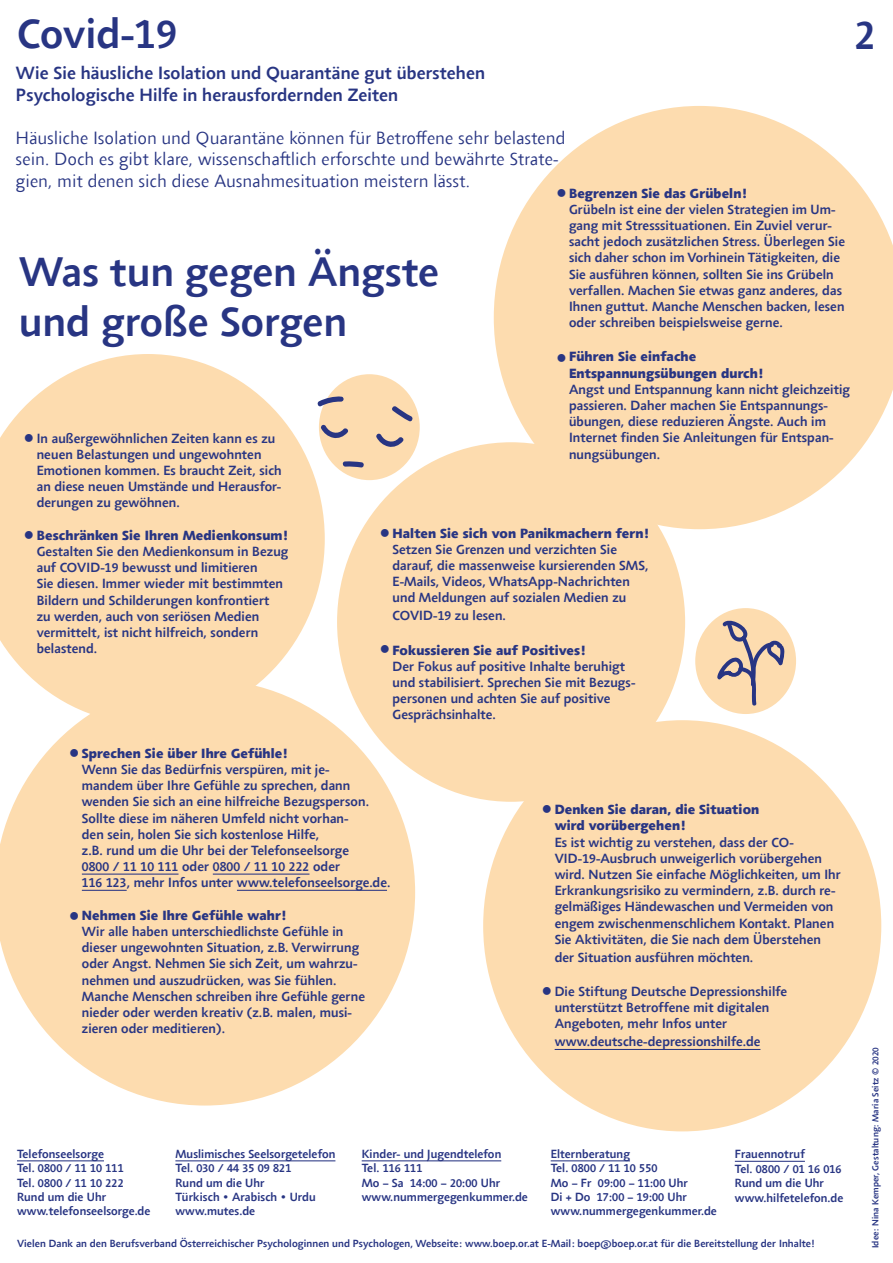
<style>
.page{position:relative;width:893px;height:1263px;background:#fff}
.page>*{position:absolute;margin:0;border:0;box-sizing:border-box;transform-origin:0 0}
.t1{font:500 42px/50.4px "Agilita Com";letter-spacing:.01em;color:#283583}
.t2{font:300 18px/21.6px "Agilita Com";letter-spacing:.01em;color:#283583}
.t3{font:500 18px/21.6px "Agilita Com";letter-spacing:.01em;color:#283583}
.t4{font:500 18px "Franklin Gothic";color:#283583}
.t5{font:500 13.5px/16.2px "Agilita Com";letter-spacing:.01em;color:#283583}
.t6{font:800 13.5px/16.2px "Agilita Com";letter-spacing:.01em;color:#283583}
.t7{font:500 12px/14.4px "Agilita Com";letter-spacing:.01em;color:#283583}
.t8{font:500 10.5px "Agilita Com";letter-spacing:.01em;color:#283583}
.t9{font:500 9px "Agilita Com";letter-spacing:.01em;color:#283583}
</style>
<div class="page">
<div style="left:319px;top:374px;width:101px;height:106px;background:#fddcaf;border-radius:50%"></div>
<div style="left:695px;top:608px;width:101px;height:106px;background:#fddcaf;border-radius:50%"></div>
<svg style="left:325px;top:396px;width:19px;height:9px"></svg>
<svg style="left:392px;top:406px;width:21px;height:16px"></svg>
<svg style="left:376px;top:433px;width:28px;height:14px"></svg>
<svg style="left:342px;top:461px;width:22px;height:7px"></svg>
<svg style="left:325px;top:425px;width:23px;height:14px"></svg>
<svg style="left:717px;top:620px;width:67px;height:86px"></svg>
<hr style="left:735px;top:1161px;width:70px;height:1px;background:#283583">
<svg style="left:0;top:681px;width:415px;height:424px;fill:#fddcaf"></svg>
<div style="left:337px;top:442px;width:348px;height:360px;background:#fddcaf;border-radius:50%"></div>
<div style="left:483px;top:720px;width:398px;height:411px;background:#fddcaf;border-radius:50%"></div>
<svg style="left:0;top:354px;width:325px;height:370px;background:#fde1ba"></svg>
<svg style="left:494px;top:106px;width:399px;height:423px;fill:#fddcaf"></svg>
<hr style="left:82px;top:873px;width:97px;height:2px;background:#283583">
<hr style="left:213px;top:873px;width:96px;height:2px;background:#283583">
<hr style="left:82px;top:890px;width:45px;height:1px;background:#283583">
<hr style="left:237px;top:890px;width:150px;height:1px;background:#283583">
<hr style="left:555px;top:1049px;width:205px;height:1px;background:#283583">
<hr style="left:551px;top:1160px;width:79px;height:1px;background:#283583">
<hr style="left:362px;top:1160px;width:139px;height:1px;background:#283583">
<hr style="left:175px;top:1160px;width:160px;height:1px;background:#283583">
<hr style="left:17px;top:1160px;width:87px;height:1px;background:#283583">
<h1 class="t1" style="left:17px;top:8px;width:162px">Covid-19</h1>
<h2 class="t3" style="left:16px;top:62px;width:471px">Wie Sie häusliche Isolation und Quarantäne gut überstehen<br>Psychologische Hilfe in herausfordernden Zeiten</h2>
<h2 class="t2" style="left:16px;top:127px;width:551px">Häusliche Isolation und Quarantäne können für Betroffene sehr belastend sein. Doch es gibt klare, wissenschaftlich erforschte und bewährte Strate&shy;gien, mit denen sich diese Ausnahmesituation meistern lässt.</h2>
<h1 class="t1" style="left:855px;top:9px;width:22px">2</h1>
<p class="t6" style="left:569px;top:184px;width:180px">Begrenzen Sie das Grübeln!</p>
<p class="t5" style="left:569px;top:201px;width:278px">Grübeln ist eine der vielen Strategien im Um&shy;gang mit Stresssituationen. Ein Zuviel verur&shy;sacht jedoch zusätzlichen Stress. Überlegen Sie sich daher schon im Vorhinein Tätigkeiten, die Sie ausführen können, sollten Sie ins Grübeln verfallen. Machen Sie etwas ganz anderes, das Ihnen guttut. Manche Menschen backen, lesen oder schreiben beispielsweise gerne.</p>
<p class="t6" style="left:569px;top:348px;width:196px">Führen Sie einfache<br>Entspannungsübungen durch!</p>
<p class="t5" style="left:569px;top:381px;width:283px">Angst und Entspannung kann nicht gleichzeitig passieren. Daher machen Sie Entspannungs&shy;übungen, diese reduzieren Ängste. Auch im Internet finden Sie Anleitungen für Entspan&shy;nungsübungen.</p>
<h2 class="t4" style="left:556px;top:181px;width:12px">●</h2>
<h1 class="t1" style="left:19px;top:246px;width:421px">Was tun gegen Ängste und große Sorgen</h1>
<h2 class="t4" style="left:556px;top:346px;width:12px">●</h2>
<p class="t5" style="left:37px;top:430px;width:246px">In außergewöhnlichen Zeiten kann es zu neuen Belastungen und ungewohnten Emotionen kommen. Es braucht Zeit, sich an diese neuen Umstände und Herausfor&shy;derungen zu gewöhnen.</p>
<p class="t6" style="left:37px;top:526px;width:253px">Beschränken Sie Ihren Medienkonsum!</p>
<p class="t5" style="left:37px;top:543px;width:253px">Gestalten Sie den Medienkonsum in Bezug auf COVID-19 bewusst und limitieren<br>Sie diesen. Immer wieder mit bestimmten Bildern und Schilderungen konfrontiert<br>zu werden, auch von seriösen Medien vermittelt, ist nicht hilfreich, sondern belastend.</p>
<h2 class="t4" style="left:23px;top:426px;width:12px">●</h2>
<p class="t6" style="left:392px;top:524px;width:258px">Halten Sie sich von Panikmachern fern!</p>
<p class="t5" style="left:392px;top:541px;width:258px">Setzen Sie Grenzen und verzichten Sie darauf, die massenweise kursierenden SMS, E-Mails, Videos, WhatsApp-Nachrichten und Meldungen auf sozialen Medien zu</p>
<p class="t5" style="left:392px;top:607px;width:115px">COVID-19 zu lesen.</p>
<p class="t6" style="left:392px;top:641px;width:195px">Fokussieren Sie auf Positives!</p>
<p class="t5" style="left:392px;top:658px;width:244px">Der Fokus auf positive Inhalte beruhigt und stabilisiert. Sprechen Sie mit Bezugs&shy;personen und achten Sie auf positive Gesprächsinhalte.</p>
<h2 class="t4" style="left:23px;top:523px;width:12px">●</h2>
<h2 class="t4" style="left:379px;top:520px;width:12px">●</h2>
<h2 class="t4" style="left:379px;top:637px;width:12px">●</h2>
<p class="t6" style="left:82px;top:744px;width:208px">Sprechen Sie über Ihre Gefühle!</p>
<p class="t5" style="left:82px;top:761px;width:310px">Wenn Sie das Bedürfnis verspüren, mit je-<br>mandem über Ihre Gefühle zu sprechen, dann wenden Sie sich an eine hilfreiche Bezugsperson.<br>Sollte diese im näheren Umfeld nicht vorhan-<br>den sein, holen Sie sich kostenlose Hilfe,<br>z.B. rund um die Uhr bei der Telefonseelsorge<br>0800 / 11 10 111 oder 0800 / 11 10 222 oder<br>116 123, mehr Infos unter www.telefonseelsorge.de.</p>
<p class="t6" style="left:82px;top:906px;width:206px">Nehmen Sie Ihre Gefühle wahr!</p>
<p class="t5" style="left:82px;top:923px;width:285px">Wir alle haben unterschiedlichste Gefühle in dieser ungewohnten Situation, z.B. Verwirrung oder Angst. Nehmen Sie sich Zeit, um wahrzu&shy;nehmen und auszudrücken, was Sie fühlen.<br>Manche Menschen schreiben ihre Gefühle gerne nieder oder werden kreativ (z.B. malen, musi&shy;zieren oder meditieren).</p>
<h2 class="t4" style="left:69px;top:741px;width:12px">●</h2>
<h2 class="t4" style="left:69px;top:903px;width:12px">●</h2>
<p class="t6" style="left:555px;top:801px;width:206px">Denken Sie daran, die Situation wird vorübergehen!</p>
<p class="t5" style="left:555px;top:834px;width:288px">Es ist wichtig zu verstehen, dass der CO-VID-19-Ausbruch unweigerlich vorübergehen wird. Nutzen Sie einfache Möglichkeiten, um Ihr Erkrankungsrisiko zu vermindern, z.B. durch re&shy;gelmäßiges Händewaschen und Vermeiden von engem zwischenmenschlichem Kontakt. Planen Sie Aktivitäten, die Sie nach dem Überstehen</p>
<p class="t5" style="left:555px;top:949px;width:200px">der Situation ausführen möchten.</p>
<p class="t5" style="left:555px;top:983px;width:234px">Die Stiftung Deutsche Depressionshilfe unterstützt Betroffene mit digitalen<br>Angeboten, mehr Infos unter</p>
<p class="t5" style="left:555px;top:1033px;width:207px">www.deutsche-depressionshilfe.de</p>
<h2 class="t4" style="left:542px;top:797px;width:12px">●</h2>
<h2 class="t4" style="left:542px;top:979px;width:12px">●</h2>
<p class="t7" style="left:17px;top:1146px;width:135px">Telefonseelsorge<br>Tel. 0800 / 11 10 111<br>Tel. 0800 / 11 10 222<br>Rund um die Uhr www.telefonseelsorge.de</p>
<p class="t7" style="left:175px;top:1146px;width:162px">Muslimisches Seelsorgetelefon<br>Tel. 030 / 44 35 09 821<br>Rund um die Uhr<br>Türkisch • Arabisch • Urdu www.mutes.de</p>
<p class="t7" style="left:362px;top:1146px;width:168px">Kinder- und Jugendtelefon<br>Tel. 116 111<br>Mo – Sa 14:00 – 20:00 Uhr www.nummergegenkummer.de</p>
<p class="t7" style="left:551px;top:1146px;width:168px">Elternberatung<br>Tel. 0800 / 11 10 550<br>Mo – Fr 09:00 – 11:00 Uhr<br>Di + Do 17:00 – 19:00 Uhr www.nummergegenkummer.de</p>
<p class="t7" style="left:735px;top:1147px;width:110px">Frauennotruf<br>Tel. 0800 / 01 16 016<br>Rund um die Uhr www.hilfetelefon.de</p>
<p class="t8" style="left:17px;top:1236px;width:799px">Vielen Dank an den Berufsverband Österreichischer Psychologinnen und Psychologen, Webseite: www.boep.or.at E-Mail: boep@boep.or.at für die Bereitstellung der Inhalte!</p>
<p class="t9" style="left:869px;top:1248px;width:202px;rotate:-90deg">Idee: Nina Kemper, Gestaltung: Maria Seitz © 2020</p>
</div>
